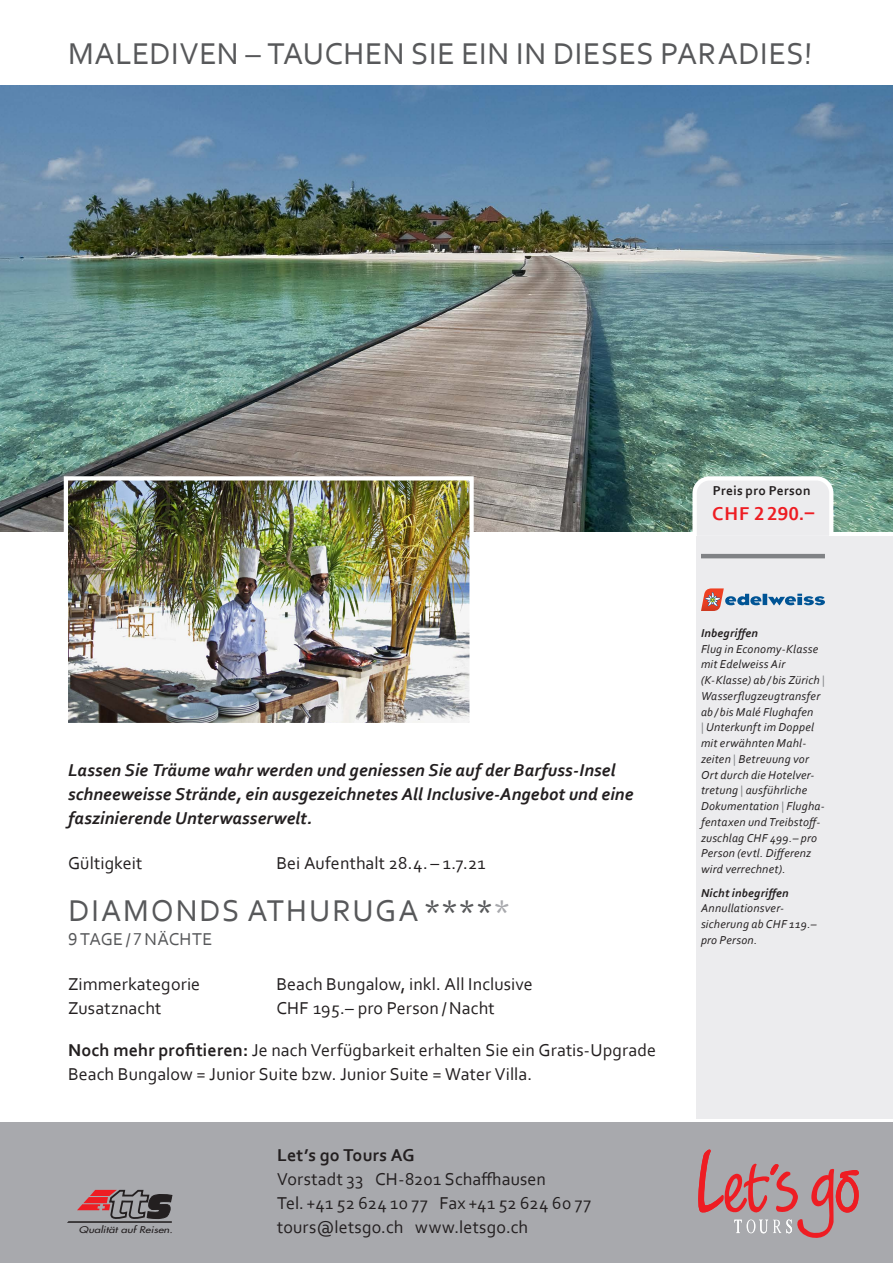
<style>
.page{position:relative;width:893px;height:1263px;background:#fff}
.page>*{position:absolute;margin:0;border:0;box-sizing:border-box;transform-origin:0 0}
.t1{font:31.5px "Corbel";letter-spacing:.025em;color:#57585a}
.t2{font:31.5px "Corbel";letter-spacing:.06em;color:#57585a}
.t3{font:700 19.5px "Corbel";letter-spacing:.04em;color:#ee1d23}
.t4{font:18px/24px "Corbel";letter-spacing:.005em;color:#231f20}
.t5{font:italic 700 18px/24px "Corbel";letter-spacing:.005em;color:#231f20}
.t6{font:700 18px "Corbel";letter-spacing:.01em;color:#231f20}
.t7{font:18px "Corbel";letter-spacing:.015em;color:#57585a}
.t8{font:700 13.5px "Corbel";letter-spacing:.025em;color:#231f20}
.t9{font:italic 12px/15.8px "Corbel";letter-spacing:.02em;color:#231f20}
.t10{font:italic 700 12px "Corbel";letter-spacing:.02em;color:#231f20}
.t11{font:italic 9px "Futura";color:#231f20;scale:1.25 1}
.s1{color:#a8a9ad}
.s2{font-weight:700}
.s3{color:#808285}
</style>
<div class="page">
<img style="left:0;top:85px;width:893px;height:446px">
<img style="left:62px;top:474px;width:414px;height:249px">
<svg style="left:690px;top:474px;width:146px;height:68px;background:#e3e7e7"></svg>
<div style="left:0;top:1123px;width:893px;height:140px;background:#a8a9ad"></div>
<div style="left:697px;top:536px;width:196px;height:582px;background:#ececee"></div>
<hr style="left:701px;top:554px;width:124px;height:4px;background:#808285">
<svg style="left:698px;top:1149px;width:161px;height:89px"></svg>
<svg style="left:67px;top:1190px;width:105px;height:33px"></svg>
<svg style="left:701px;top:588px;width:61px;height:23px"></svg>
<hr style="left:763px;top:594px;width:4px;height:11px;background:#005495">
<svg style="left:768px;top:594px;width:57px;height:11px"></svg>
<h1 class="t1" style="left:68px;top:34px;width:746px">MALEDIVEN – TAUCHEN SIE EIN IN DIESES PARADIES!</h1>
<p class="t8" style="left:713px;top:482px;width:99px">Preis pro Person</p>
<h3 class="t5" style="left:68px;top:757px;width:567px">Lassen Sie Träume wahr werden und geniessen Sie auf der Barfuss-Insel schneeweisse Strände, ein ausgezeichnetes All Inclusive-Angebot und eine faszinierende Unterwasserwelt.</h3>
<h3 class="t4" style="left:68px;top:850px;width:76px">Gültigkeit</h3>
<h3 class="t4" style="left:276px;top:850px;width:211px">Bei Aufenthalt 28.4. – 1.7.21</h3>
<h1 class="t2" style="left:69px;top:891px;width:443px">DIAMONDS ATHURUGA ****<span class="s1">*</span></h1>
<h3 class="t7" style="left:68px;top:928px;width:146px">9 TAGE / 7 NÄCHTE</h3>
<h3 class="t4" style="left:68px;top:972px;width:134px">Zimmerkategorie</h3>
<h3 class="t4" style="left:276px;top:972px;width:258px">Beach Bungalow, inkl. All Inclusive</h3>
<h3 class="t4" style="left:68px;top:996px;width:95px">Zusatznacht</h3>
<h3 class="t4" style="left:276px;top:996px;width:220px">CHF 195.– pro Person / Nacht</h3>
<h3 class="t4" style="left:68px;top:1038px;width:590px"><span class="s2">Noch mehr profitieren:</span> Je nach Verfügbarkeit erhalten Sie ein Gratis-Upgrade<br>Beach Bungalow = Junior Suite bzw. Junior Suite = Water Villa.</h3>
<h3 class="t6" style="left:277px;top:1144px;width:139px">Let’s go Tours AG</h3>
<h3 class="t4" style="left:277px;top:1167px;width:315px">Vorstadt 33 CH-8201 Schaffhausen<br>Tel. +41 52 624 10 77 Fax +41 52 624 60 77</h3>
<p class="t11" style="left:79px;top:1224px;width:76px">Qualität auf Reisen.</p>
<h3 class="t4" style="left:277px;top:1215px;width:252px">tours@letsgo.ch www.letsgo.ch</h3>
<h2 class="t3" style="left:712px;top:501px;width:104px">CHF 2 290.–</h2>
<p class="t10" style="left:701px;top:625px;width:58px">Inbegriffen</p>
<p class="t9" style="left:701px;top:640px;width:125px">Flug in Economy-Klasse mit Edelweiss Air (K-Klasse) ab / bis Zürich <span class="s3">|<br></span>Wasserflugzeugtransfer ab / bis Malé Flughafen<br><span class="s3">|</span> Unterkunft im Doppel mit erwähnten Mahl&shy;zeiten <span class="s3">|</span> Betreuung vor<br>Ort durch die Hotelver&shy;tretung <span class="s3">|</span> ausführliche<br>Dokumentation <span class="s3">|</span> Flugha&shy;fentaxen und Treibstoff&shy;zuschlag CHF 499.– pro<br>Person (evtl. Differenz wird verrechnet).</p>
<p class="t10" style="left:701px;top:885px;width:89px">Nicht inbegriffen</p>
<p class="t9" style="left:701px;top:900px;width:117px">Annullationsver&shy;sicherung ab CHF 119.– pro Person.</p>
</div>
